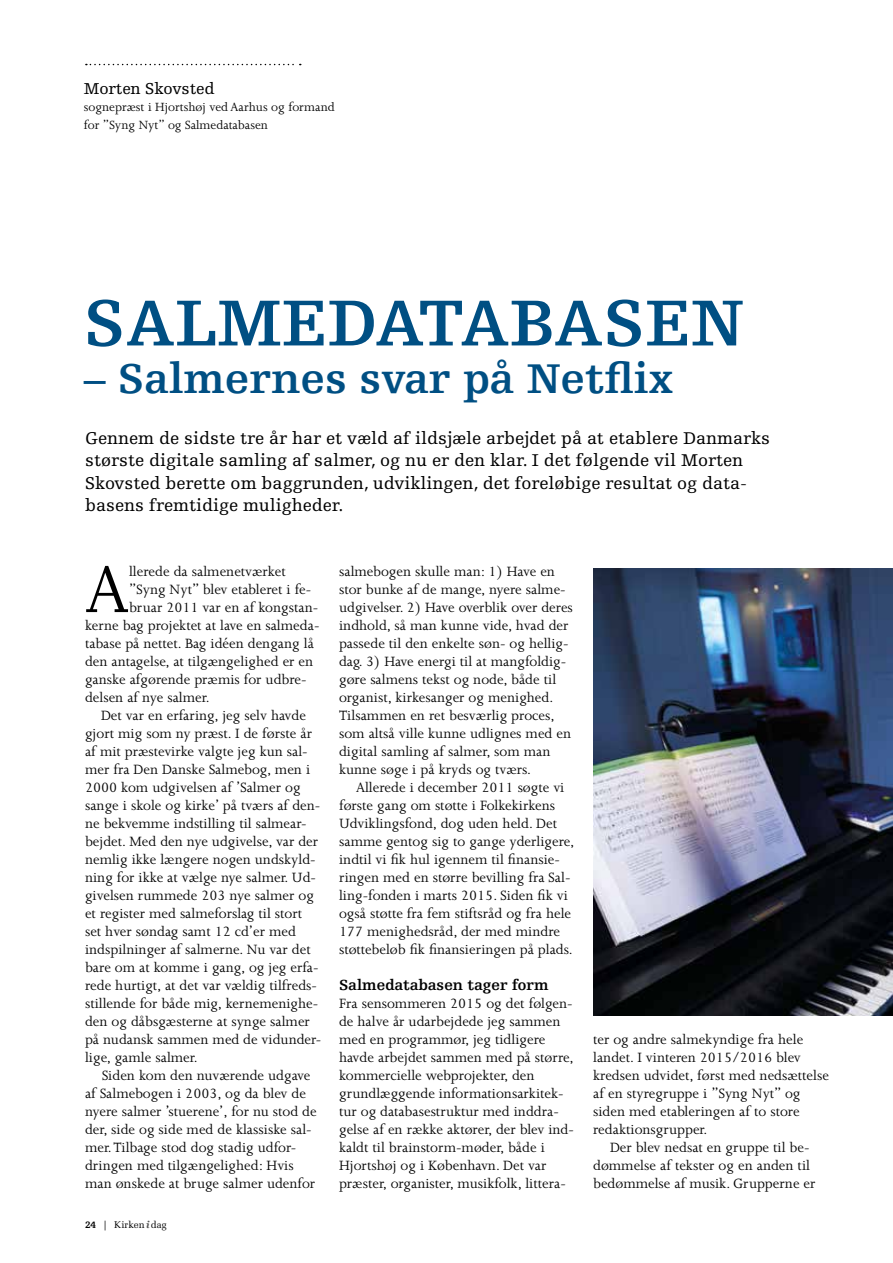
<style>
.page{position:relative;width:893px;height:1263px;background:#fff}
.page>*{position:absolute;margin:0;border:0;box-sizing:border-box;transform-origin:0 0}
.t1{font:75.6px "Joanna";color:#000}
.t2{font:700 68.55px "Egyptienne F";color:#004f83}
.t3{font:700 43.95px "Egyptienne F";color:#004f83}
.t4{font:18px/22.5px "Egyptienne F";color:#000}
.t5{font:16.65px "Egyptienne F";letter-spacing:-.005em;color:#000}
.t6{font:15.45px/18px "Joanna";color:#000}
.t7{font:700 15.45px "Egyptienne F";color:#000}
.t8{font:13.65px/17.4px "Joanna";color:#000}
.t9{font:9.75px "Melior";color:#000}
.s1{font-family:"Egyptienne F";font-weight:700}
.s2{font-family:"Egyptienne F"}
.s3{font-family:"Georgia";font-weight:700;font-style:italic;color:#575756}
</style>
<div class="page">
<svg style="left:86px;top:64px;width:215px;height:1px"></svg>
<img style="left:593px;top:568px;width:300px;height:448px">
<p class="t5" style="left:84px;top:79px;width:132px">Morten Skovsted</p>
<p class="t8" style="left:84px;top:99px;width:252px">sognepræst i Hjortshøj ved Aarhus og formand for ”Syng Nyt” og Salmedatabasen</p>
<h2 class="t2" style="left:84px;top:285px;width:662px">SALMEDATABASEN</h2>
<h3 class="t3" style="left:84px;top:354px;width:591px">– Salmernes svar på Netflix</h3>
<p class="t4" style="left:85px;top:427px;width:686px">Gennem de sidste tre år har et væld af ildsjæle arbejdet på at etablere Danmarks største digitale samling af salmer, og nu er den klar. I det følgende vil Morten Skovsted berette om baggrunden, udviklingen, det foreløbige resultat og data&shy;basens fremtidige muligheder.</p>
<h1 class="t1" style="left:85px;top:549px;width:46px">A</h1>
<p class="t6" style="left:129px;top:562px;width:158px">llerede da salmenetværket</p>
<p class="t6" style="left:129px;top:580px;width:184px">”Syng Nyt” blev etableret i fe-</p>
<p class="t6" style="left:129px;top:598px;width:191px">bruar 2011 var en af kongstan-</p>
<p class="t6" style="left:85px;top:616px;width:236px">kerne bag projektet at lave en salmeda-</p>
<p class="t6" style="left:85px;top:634px;width:230px">tabase på nettet. Bag idéen dengang lå</p>
<p class="t6" style="left:85px;top:652px;width:230px">den antagelse, at tilgængelighed er en</p>
<p class="t6" style="left:85px;top:670px;width:223px">ganske afgørende præmis for udbre-</p>
<p class="t6" style="left:85px;top:688px;width:126px">delsen af nye salmer.</p>
<p class="t6" style="left:101px;top:706px;width:206px">Det var en erfaring, jeg selv havde</p>
<p class="t6" style="left:85px;top:724px;width:228px">gjort mig som ny præst. I de første år</p>
<p class="t6" style="left:85px;top:742px;width:224px">af mit præstevirke valgte jeg kun sal-</p>
<p class="t6" style="left:85px;top:760px;width:227px">mer fra Den Danske Salmebog, men i</p>
<p class="t6" style="left:85px;top:778px;width:217px">2000 kom udgivelsen af ’Salmer og</p>
<p class="t6" style="left:85px;top:796px;width:237px">sange i skole og kirke’ på tværs af den-</p>
<p class="t6" style="left:85px;top:814px;width:223px">ne bekvemme indstilling til salmear-</p>
<p class="t6" style="left:85px;top:832px;width:235px">bejdet. Med den nye udgivelse, var der</p>
<p class="t6" style="left:85px;top:850px;width:232px">nemlig ikke længere nogen undskyld-</p>
<p class="t6" style="left:85px;top:868px;width:232px">ning for ikke at vælge nye salmer. Ud-</p>
<p class="t6" style="left:85px;top:886px;width:230px">givelsen rummede 203 nye salmer og</p>
<p class="t6" style="left:85px;top:904px;width:219px">et register med salmeforslag til stort</p>
<p class="t6" style="left:85px;top:922px;width:213px">set hver søndag samt 12 cd’er med</p>
<p class="t6" style="left:85px;top:940px;width:227px">indspilninger af salmerne. Nu var det</p>
<p class="t6" style="left:85px;top:958px;width:235px">bare om at komme i gang, og jeg erfa-</p>
<p class="t6" style="left:85px;top:976px;width:233px">rede hurtigt, at det var vældig tilfreds-</p>
<p class="t6" style="left:85px;top:994px;width:235px">stillende for både mig, kernemenighe-</p>
<p class="t6" style="left:85px;top:1012px;width:226px">den og dåbsgæsterne at synge salmer</p>
<p class="t6" style="left:85px;top:1030px;width:238px">på nudansk sammen med de vidunder-</p>
<p class="t6" style="left:85px;top:1048px;width:114px">lige, gamle salmer.</p>
<p class="t6" style="left:102px;top:1066px;width:210px">Siden kom den nuværende udgave</p>
<p class="t6" style="left:85px;top:1084px;width:222px">af Salmebogen i 2003, og da blev de</p>
<p class="t6" style="left:85px;top:1102px;width:233px">nyere salmer ’stuerene’, for nu stod de</p>
<p class="t6" style="left:85px;top:1120px;width:228px">der, side og side med de klassiske sal-</p>
<p class="t6" style="left:85px;top:1138px;width:213px">mer. Tilbage stod dog stadig udfor-</p>
<p class="t6" style="left:85px;top:1156px;width:210px">dringen med tilgængelighed: Hvis</p>
<p class="t6" style="left:85px;top:1174px;width:232px">man ønskede at bruge salmer udenfor</p>
<p class="t9" style="left:85px;top:1218px;width:83px"><span class="s1">24</span> <span class="s2">|</span> Kirken <span class="s3">i</span> dag</p>
<p class="t6" style="left:339px;top:562px;width:235px">salmebogen skulle man: 1) Have en stor bunke af de mange, nyere salme&shy;udgivelser. 2) Have overblik over deres indhold, så man kunne vide, hvad der passede til den enkelte søn- og hellig&shy;dag. 3) Have energi til at mangfoldig&shy;gøre salmens tekst og node, både til organist, kirkesanger og menighed.<br>Tilsammen en ret besværlig proces, som altså ville kunne udlignes med en digital samling af salmer, som man kunne søge i på kryds og tværs.</p>
<p class="t6" style="left:339px;top:778px;width:237px;text-indent:17px">Allerede i december 2011 søgte vi første gang om støtte i Folkekirkens Udviklingsfond, dog uden held. Det samme gentog sig to gange yderligere, indtil vi fik hul igennem til finansie&shy;ringen med en større bevilling fra Sal&shy;ling-fonden i marts 2015. Siden fik vi også støtte fra fem stiftsråd og fra hele 177 menighedsråd, der med mindre støttebeløb fik finansieringen på plads.</p>
<p class="t7" style="left:339px;top:976px;width:211px">Salmedatabasen tager form</p>
<p class="t6" style="left:339px;top:994px;width:236px">Fra sensommeren 2015 og det følgen&shy;de halve år udarbejdede jeg sammen med en programmør, jeg tidligere havde arbejdet sammen med på større, kommercielle webprojekter, den grundlæggende informationsarkitek&shy;tur og databasestruktur med inddra&shy;gelse af en række aktører, der blev ind&shy;kaldt til brainstorm-møder, både i Hjortshøj og i København. Det var præster, organister, musikfolk, littera-</p>
<p class="t6" style="left:593px;top:1030px;width:237px">ter og andre salmekyndige fra hele landet. I vinteren 2015/2016 blev kredsen udvidet, først med nedsættelse af en styregruppe i ”Syng Nyt” og siden med etableringen af to store redaktionsgrupper.</p>
<p class="t6" style="left:593px;top:1138px;width:224px;text-indent:17px">Der blev nedsat en gruppe til be&shy;dømmelse af tekster og en anden til bedømmelse af musik. Grupperne er</p>
</div>
